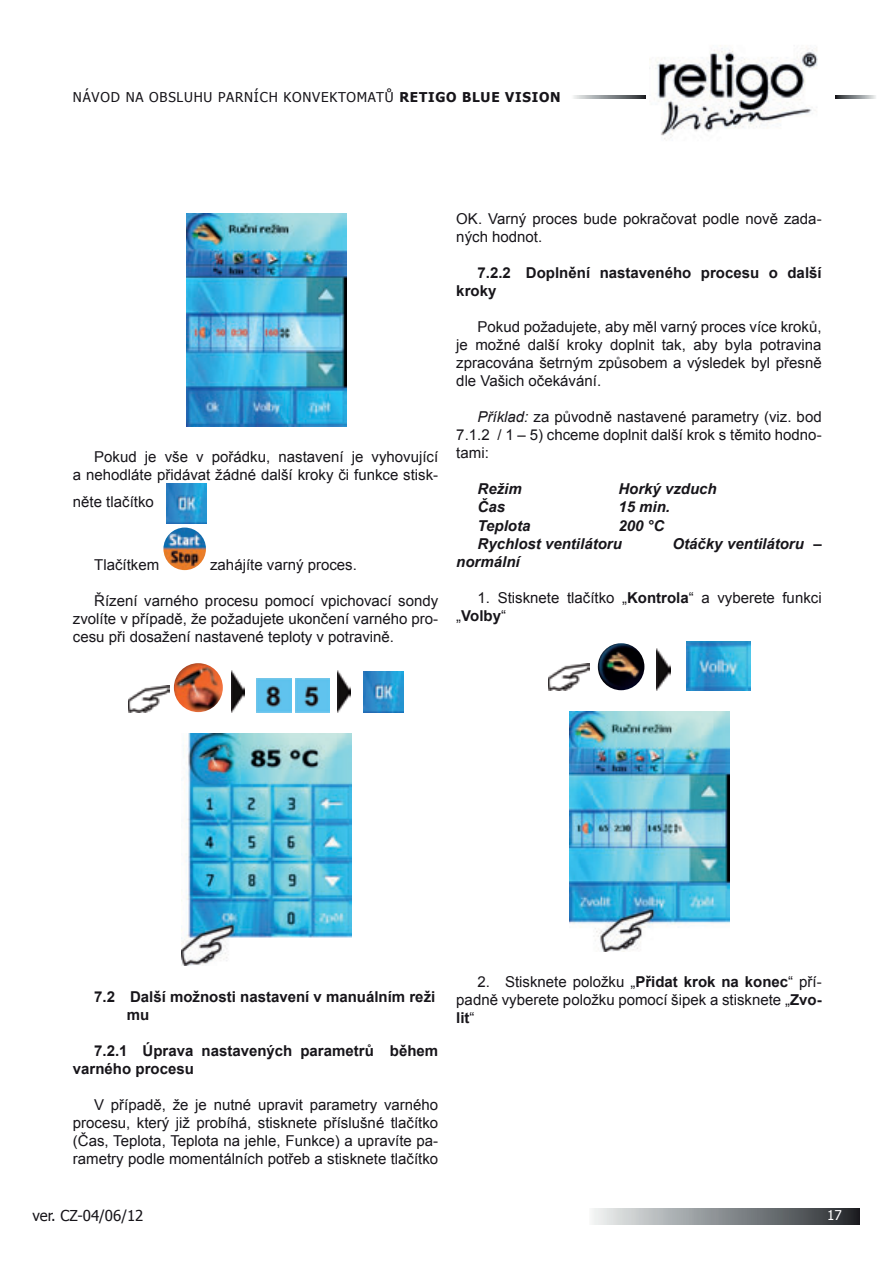
<style>
.page{position:relative;width:894px;height:1263px;background:#fff}
.page>*{position:absolute;margin:0;border:0;box-sizing:border-box;transform-origin:0 0}
.t1{font:15px/18px "Arial";color:#17151a;text-align:justify}
.t2{font:700 15px/18px "Arial";color:#17151a}
.t3{font:italic 700 15px/18px "Arial";color:#17151a}
.t4{font:15px "Tahoma";color:#17151a}
.t5{font:13.5px "Tahoma";letter-spacing:.055em;color:#17151a}
.t6{font:13.5px "Tahoma";color:#fff}
.s1{font-weight:700}
.s2{font-style:italic}
</style>
<div class="page">
<div style="left:589px;top:1207px;width:270px;height:16px;background:linear-gradient(to right,#eff3f3,#25292e)"></div>
<svg style="left:573px;top:95px;width:72px;height:4px"></svg>
<svg style="left:835px;top:95px;width:41px;height:4px"></svg>
<img style="left:649px;top:45px;width:169px;height:94px">
<img style="left:186px;top:213px;width:160px;height:213px">
<img style="left:166px;top:483px;width:41px;height:40px">
<img style="left:163px;top:527px;width:43px;height:43px;border-radius:21px">
<img style="left:129px;top:685px;width:41px;height:27px">
<img style="left:174px;top:663px;width:49px;height:49px;border-radius:24px">
<img style="left:231px;top:670px;width:13px;height:42px">
<img style="left:257px;top:678px;width:34px;height:34px">
<img style="left:295px;top:678px;width:34px;height:34px">
<img style="left:337px;top:670px;width:14px;height:42px">
<img style="left:363px;top:671px;width:41px;height:41px">
<img style="left:181px;top:733px;width:170px;height:232px">
<img style="left:548px;top:663px;width:41px;height:27px">
<img style="left:598px;top:643px;width:46px;height:47px;border-radius:23px">
<img style="left:657px;top:648px;width:13px;height:42px">
<img style="left:687px;top:641px;width:63px;height:49px">
<img style="left:570px;top:711px;width:159px;height:240px">
<p class="t5" style="left:73px;top:88px;width:489px">NÁVOD NA OBSLUHU PARNÍCH KONVEKTOMATŮ <span class="s1">RETIGO BLUE VISION</span></p>
<p class="t1" style="left:73px;top:448px;width:367px;text-align:right">Pokud je vše v pořádku, nastavení je vyhovující<br>a nehodláte přidávat žádné další kroky či funkce stisk-</p>
<p class="t1" style="left:73px;top:492px;width:82px">něte tlačítko</p>
<p class="t1" style="left:94px;top:556px;width:67px">Tlačítkem</p>
<p class="t1" style="left:210px;top:556px;width:148px">zahájíte varný proces.</p>
<p class="t1" style="left:73px;top:592px;width:367px;text-indent:21px">Řízení varného procesu pomocí vpichovací sondy zvolíte v případě, že požadujete ukončení varného pro&shy;cesu při dosažení nastavené teploty v potravině.</p>
<p class="t1" style="left:456px;top:210px;width:367px">OK. Varný proces bude pokračovat podle nově zada&shy;ných hodnot.</p>
<p class="t2" style="left:456px;top:264px;width:367px;text-indent:21px">7.2.2 Doplnění nastaveného procesu o další kroky</p>
<p class="t1" style="left:456px;top:318px;width:367px;text-indent:21px">Pokud požadujete, aby měl varný proces více kroků, je možné další kroky doplnit tak, aby byla potravina zpracována šetrným způsobem a výsledek byl přesně dle Vašich očekávání.</p>
<p class="t1" style="left:456px;top:408px;width:367px;text-indent:21px"><span class="s2">Příklad:</span> za původně nastavené parametry (viz. bod 7.1.2 / 1 – 5) chceme doplnit další krok s těmito hodno&shy;tami:</p>
<p class="t3" style="left:477px;top:480px;width:46px">Režim</p>
<p class="t3" style="left:618px;top:480px;width:100px">Horký vzduch</p>
<p class="t3" style="left:477px;top:498px;width:29px">Čas</p>
<p class="t3" style="left:618px;top:498px;width:53px">15 min.</p>
<p class="t3" style="left:477px;top:516px;width:54px">Teplota</p>
<p class="t3" style="left:477px;top:516px;width:188px;text-indent:141px">200 °C<br>Rychlost ventilátoru</p>
<p class="t3" style="left:672px;top:534px;width:151px">Otáčky ventilátoru –</p>
<p class="t3" style="left:456px;top:552px;width:65px">normální</p>
<p class="t1" style="left:456px;top:588px;width:367px;text-indent:21px">1. Stisknete tlačítko „<span class="s1">Kontrola</span>“ a vyberete funkci „<span class="s1">Volby</span>“</p>
<p class="t2" style="left:127px;top:987px;width:310px;text-indent:-33px">7.2 Další možnosti nastavení v manuálním reži mu</p>
<p class="t2" style="left:73px;top:1041px;width:367px;text-indent:21px">7.2.1 Úprava nastavených parametrů během varného procesu</p>
<p class="t1" style="left:73px;top:1095px;width:367px;text-indent:21px">V případě, že je nutné upravit parametry varného procesu, který již probíhá, stisknete příslušné tlačítko (Čas, Teplota, Teplota na jehle, Funkce) a upravíte pa&shy;rametry podle momentálních potřeb a stisknete tlačítko</p>
<p class="t1" style="left:456px;top:972px;width:367px;text-indent:21px">2. Stisknete položku „<span class="s1">Přidat krok na konec</span>“ pří&shy;padně vyberete položku pomocí šipek a stisknete „<span class="s1">Zvo&shy;lit</span>“</p>
<p class="t4" style="left:33px;top:1205px;width:112px">ver. CZ-04/06/12</p>
<p class="t6" style="left:827px;top:1205px;width:16px">17</p>
</div>
